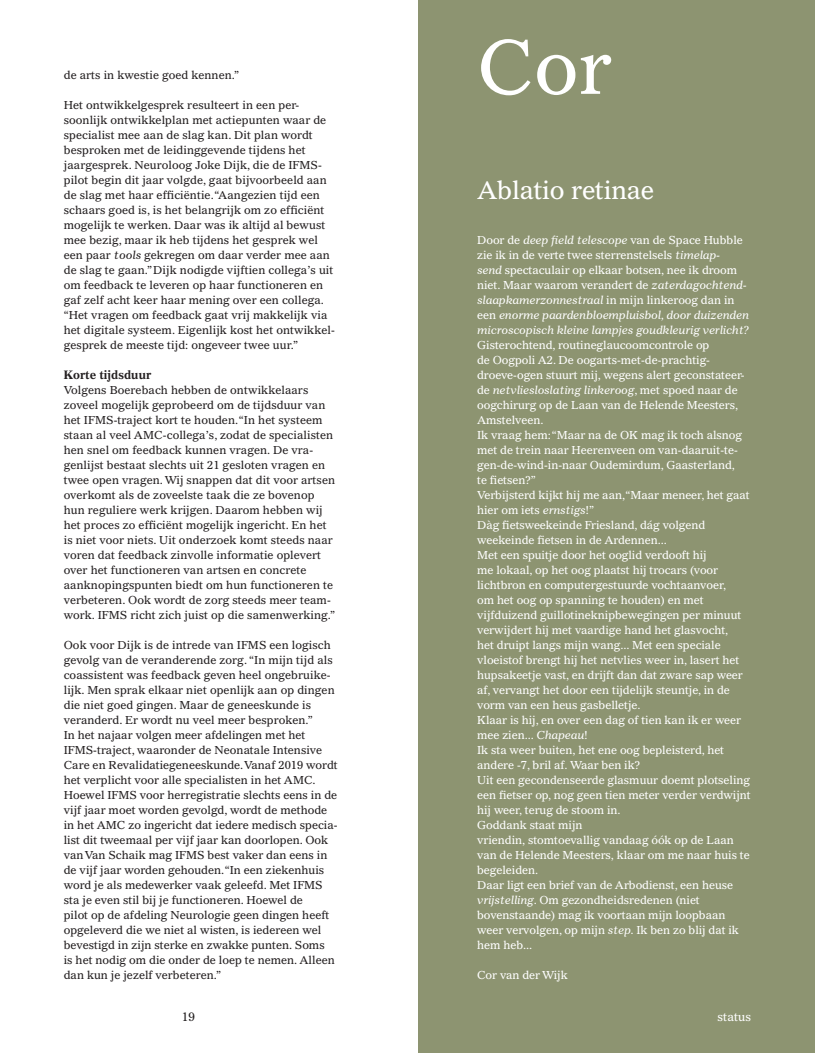
<style>
.page{position:relative;width:815px;height:1053px;background:#fff}
.page>*{position:absolute;margin:0;border:0;box-sizing:border-box;transform-origin:0 0}
.t1{font:75px "Gazette LH";color:#fff}
.t2{font:25px "Gazette LH";letter-spacing:-.01em;color:#fff}
.t3{font:700 11.88px "Gazette LT Std";color:#231f20}
.t4{font:11.88px "Gazette LH";color:#fff}
.t5{font:11.88px "Gazette LH";color:#231f20}
.t6{font:11.25px/15px "Gazette LT Std";letter-spacing:.005em;color:#231f20}
.t7{font:11.25px/15px "Gazette LT Std";letter-spacing:-.005em;color:#fff}
.t8{font:italic 11.25px/15px "Gazette LT Std";letter-spacing:-.005em;color:#fff}
.s1{font-style:italic}
.s2{font-style:normal}
</style>
<div class="page">
<div style="left:418px;top:0;width:397px;height:1052px;background:#8d9471"></div>
<p class="t6" style="left:64px;top:67px;width:177px">de arts in kwestie goed kennen.”</p>
<p class="t6" style="left:64px;top:97px;width:273px">Het ontwikkelgesprek resulteert in een per&shy;soonlijk ontwikkelplan met actiepunten waar de specialist mee aan de slag kan. Dit plan wordt besproken met de leidinggevende tijdens het jaargesprek. Neuroloog Joke Dijk, die de IFMS&shy;pilot begin dit jaar volgde, gaat bijvoorbeeld aan de slag met haar efficiëntie. “Aangezien tijd een schaars goed is, is het belangrijk om zo efficiënt mogelijk te werken. Daar was ik altijd al bewust mee bezig, maar ik heb tijdens het gesprek wel een paar <span class="s1">tools</span> gekregen om daar verder mee aan de slag te gaan.” Dijk nodigde vijftien collega’s uit om feedback te leveren op haar functioneren en gaf zelf acht keer haar mening over een collega. “Het vragen om feedback gaat vrij makkelijk via het digitale systeem. Eigenlijk kost het ontwikkel&shy;gesprek de meeste tijd: ongeveer twee uur.”</p>
<p class="t3" style="left:64px;top:367px;width:89px">Korte tijdsduur</p>
<p class="t6" style="left:64px;top:382px;width:273px">Volgens Boerebach hebben de ontwikkelaars zoveel mogelijk geprobeerd om de tijdsduur van het IFMS-traject kort te houden. “In het systeem staan al veel AMC-collega’s, zodat de specialisten hen snel om feedback kunnen vragen. De vra&shy;genlijst bestaat slechts uit 21 gesloten vragen en twee open vragen. Wij snappen dat dit voor artsen overkomt als de zoveelste taak die ze bovenop hun reguliere werk krijgen. Daarom hebben wij het proces zo efficiënt mogelijk ingericht. En het is niet voor niets. Uit onderzoek komt steeds naar voren dat feedback zinvolle informatie oplevert over het functioneren van artsen en concrete aanknopingspunten biedt om hun functioneren te verbeteren. Ook wordt de zorg steeds meer team&shy;work. IFMS richt zich juist op die samenwerking.”</p>
<p class="t6" style="left:64px;top:637px;width:276px">Ook voor Dijk is de intrede van IFMS een logisch gevolg van de veranderende zorg. “In mijn tijd als coassistent was feedback geven heel ongebruike&shy;lijk. Men sprak elkaar niet openlijk aan op dingen die niet goed gingen. Maar de geneeskunde is veranderd. Er wordt nu veel meer besproken.”<br>In het najaar volgen meer afdelingen met het IFMS-traject, waaronder de Neonatale Intensive Care en Revalidatiegeneeskunde. Vanaf 2019 wordt het verplicht voor alle specialisten in het AMC.<br>Hoewel IFMS voor herregistratie slechts eens in de vijf jaar moet worden gevolgd, wordt de methode in het AMC zo ingericht dat iedere medisch specia&shy;list dit tweemaal per vijf jaar kan doorlopen. Ook van Van Schaik mag IFMS best vaker dan eens in de vijf jaar worden gehouden. “In een ziekenhuis word je als medewerker vaak geleefd. Met IFMS sta je even stil bij je functioneren. Hoewel de<br>pilot op de afdeling Neurologie geen dingen heeft opgeleverd die we niet al wisten, is iedereen wel bevestigd in zijn sterke en zwakke punten. Soms<br>is het nodig om die onder de loep te nemen. Alleen dan kun je jezelf verbeteren.”</p>
<h1 class="t1" style="left:477px;top:20px;width:136px">Cor</h1>
<h2 class="t2" style="left:477px;top:174px;width:179px">Ablatio retinae</h2>
<p class="t8" style="left:477px;top:232px;width:273px"><span class="s2">Door de</span> deep field telescope <span class="s2">van de Space Hubble zie ik in de verte twee sterrenstelsels</span> timelap-<br>send <span class="s2">spectaculair op elkaar botsen, nee ik droom niet. Maar waarom verandert de</span> zaterdagochtend&shy;slaapkamerzonnestraal <span class="s2">in mijn linkeroog dan in een</span> enorme paardenbloempluisbol, door duizenden microscopisch kleine lampjes goudkleurig verlicht?</p>
<p class="t7" style="left:477px;top:337px;width:275px">Gisterochtend, routineglaucoomcontrole op<br>de Oogpoli A2. De oogarts-met-de-prachtig&shy;droeve-ogen stuurt mij, wegens alert geconstateer&shy;de <span class="s1">netvliesloslating linkeroog</span>, met spoed naar de oogchirurg op de Laan van de Helende Meesters, Amstelveen.<br>Ik vraag hem: “Maar na de OK mag ik toch alsnog met de trein naar Heerenveen om van-daaruit-te&shy;gen-de-wind-in-naar Oudemirdum, Gaasterland,<br>te fietsen?”<br>Verbijsterd kijkt hij me aan, “Maar meneer, het gaat hier om iets <span class="s1">ernstigs</span>!”<br>Dàg fietsweekeinde Friesland, dág volgend weekeinde fietsen in de Ardennen...<br>Met een spuitje door het ooglid verdooft hij<br>me lokaal, op het oog plaatst hij trocars (voor lichtbron en computergestuurde vochtaanvoer,<br>om het oog op spanning te houden) en met vijfduizend guillotineknipbewegingen per minuut verwijdert hij met vaardige hand het glasvocht,<br>het druipt langs mijn wang... Met een speciale vloeistof brengt hij het netvlies weer in, lasert het hupsakeetje vast, en drijft dan dat zware sap weer af, vervangt het door een tijdelijk steuntje, in de vorm van een heus gasbelletje.<br>Klaar is hij, en over een dag of tien kan ik er weer mee zien... <span class="s1">Chapeau</span>!<br>Ik sta weer buiten, het ene oog bepleisterd, het andere -7, bril af. Waar ben ik?<br>Uit een gecondenseerde glasmuur doemt plotseling een fietser op, nog geen tien meter verder verdwijnt hij weer, terug de stoom in.<br>Goddank staat mijn<br>vriendin, stomtoevallig vandaag óók op de Laan van de Helende Meesters, klaar om me naar huis te begeleiden.<br>Daar ligt een brief van de Arbodienst, een heuse <span class="s1">vrijstelling</span>. Om gezondheidsredenen (niet bovenstaande) mag ik voortaan mijn loopbaan weer vervolgen, op mijn <span class="s1">step.</span> Ik ben zo blij dat ik hem heb...</p>
<p class="t7" style="left:477px;top:967px;width:92px">Cor van der Wijk</p>
<p class="t5" style="left:182px;top:1009px;width:15px">19</p>
<p class="t4" style="left:717px;top:1009px;width:35px">status</p>
</div>
